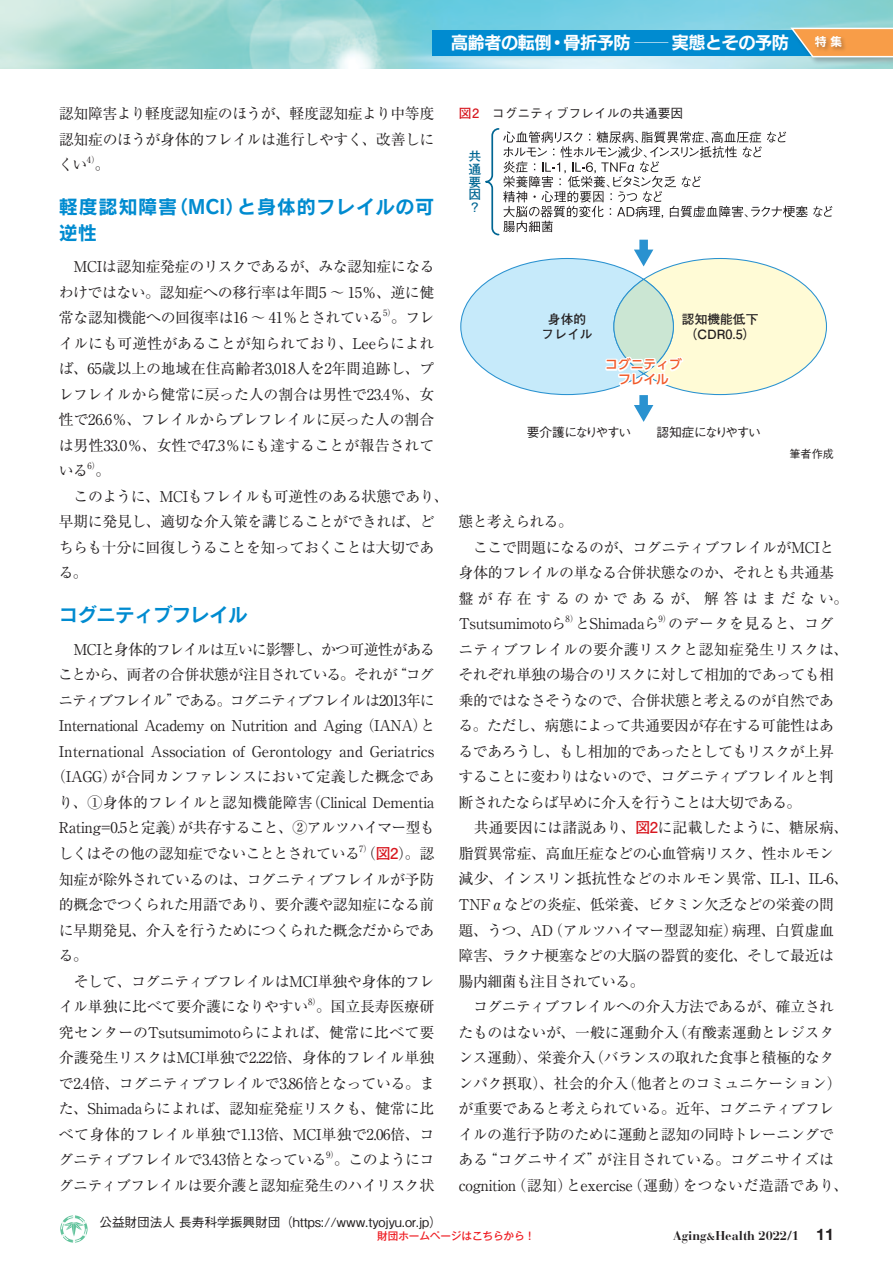
<style>
.page{position:relative;width:893px;height:1263px;background:#fff}
.page>*{position:absolute;margin:0;border:0;box-sizing:border-box;transform-origin:0 0}
.t1{font:19.2px/25.5px "Rodin Pro B";letter-spacing:.025em;color:#008bd0}
.t2{font:19.2px "Rodin Pro B";letter-spacing:-.015em;color:#008bd0}
.t3{font:16.95px "New Rodin Pro B";letter-spacing:-.02em;color:#fff}
.t4{font:14.85px/25.5px "Ryumin Pro";letter-spacing:-.025em;color:#231f20;text-align:justify}
.t5{font:500 12.75px "Gothic BBB Pro";letter-spacing:-.01em;color:#231f20}
.t6{font:700 12.75px/14.9px "Futo Go B101 Pro";color:#231f20}
.t7{font:700 12.75px "Bauer Bodoni";color:#231f20}
.t8{font:500 12.75px "Gothic BBB Pro";letter-spacing:-.1em;color:#231f20}
.t9{font:500 12.75px/14.9px "UD Shin Go Pro";color:#f15929;text-align:center}
.t10{font:700 12.75px/12.8px "Futo Go B101 Pro";color:#006693;text-align:justify}
.t11{font:11.7px "New Rodin Pro B";color:#fff}
.t12{font:500 11.1px "Gothic BBB Pro";color:#231f20}
.t13{font:500 10.65px "Gothic MB101 Pro";letter-spacing:-.01em;color:#ee1d23}
.t14{font:8.7px "Ryumin Pro";color:#231f20}
.s1{font-family:"Futo Go B101 Pro";font-weight:700;color:#d7171f}
.s2{font-size:10.65px}
.s3{font-family:"Helvetica Neue";font-size:15.9px}
</style>
<div class="page">
<img style="left:0;top:0;width:893px;height:68px">
<div style="left:433px;top:30px;width:460px;height:25px;background:#008bd0"></div>
<div style="left:790px;top:26px;width:103px;height:39px;background:#231f20;opacity:.3"></div>
<svg style="left:789px;top:27px;width:104px;height:31px"></svg>
<div style="left:814px;top:35px;width:34px;height:18px;background:#231f20;opacity:.3"></div>
<div style="left:60px;top:1215px;width:28px;height:28px;border:3px solid #62c39c;border-radius:50%"></div>
<svg style="left:61px;top:1215px;width:26px;height:28px"></svg>
<div style="left:639px;top:240px;width:9px;height:12px;background:#2a92d0"></div>
<div style="left:639px;top:395px;width:9px;height:13px;background:#2a92d0"></div>
<svg style="left:634px;top:405px;width:19px;height:17px"></svg>
<svg style="left:485px;top:128px;width:347px;height:108px"></svg>
<svg style="left:460px;top:250px;width:367px;height:146px"></svg>
<p class="t3" style="left:451px;top:28px;width:339px">高齢者の転倒・骨折予防 ─実態とその予防</p>
<p class="t11" style="left:815px;top:31px;width:29px">特 集</p>
<p class="t4" style="left:59px;top:100px;width:377px">認知障害より軽度認知症のほうが、軽度認知症より中等度認知症のほうが身体的フレイルは進行しやすく、改善しにくい</p>
<p class="t14" style="left:87px;top:153px;width:14px">4）</p>
<p class="t4" style="left:95px;top:151px;width:16px">。</p>
<p class="t1" style="left:59px;top:193px;width:377px">軽度認知障害（MCI）と身体的フレイルの可逆性</p>
<p class="t4" style="left:59px;top:253px;width:377px">　MCIは認知症発症のリスクであるが、みな認知症になるわけではない。認知症への移行率は年間5 ～ 15％、逆に健常な認知機能への回復率は16 ～ 41％とされている</p>
<p class="t14" style="left:383px;top:306px;width:14px">5）</p>
<p class="t4" style="left:59px;top:304px;width:377px;text-indent:332px">。フレイルにも可逆性があることが知られており、Leeらによれば、65歳以上の地域在住高齢者3,018人を2年間追跡し、プレフレイルから健常に戻った人の割合は男性で23.4％、女性で26.6％、フレイルからプレフレイルに戻った人の割合は男性33.0％、女性で47.3％にも達することが報告されている</p>
<p class="t14" style="left:87px;top:459px;width:14px">6）</p>
<p class="t4" style="left:59px;top:457px;width:391px;text-align:left;text-indent:37px">。<br>　このように、MCIもフレイルも可逆性のある状態であり、早期に発見し、適切な介入策を講じることができれば、どちらも十分に回復しうることを知っておくことは大切である。</p>
<p class="t2" style="left:59px;top:602px;width:190px">コグニティブフレイル</p>
<p class="t4" style="left:51px;top:635px;width:385px;text-align:center">　MCIと身体的フレイルは互いに影響し、かつ可逆性があることから、両者の合併状態が注目されている。それが“コグニティブフレイル”である。コグニティブフレイルは2013年にInternational Academy on Nutrition and Aging （IANA）とInternational Association of Gerontology and Geriatrics（IAGG）が合同カンファレンスにおいて定義した概念であり、①身体的フレイルと認知機能障害（Clinical Dementia Rating=0.5と定義）が共存すること、②アルツハイマー型もしくはその他の認知症でないこととされている（<span class="s1">図2</span>）。認</p>
<p class="t14" style="left:359px;top:841px;width:14px">7）</p>
<p class="t4" style="left:59px;top:865px;width:377px;text-align:left">知症が除外されているのは、コグニティブフレイルが予防的概念でつくられた用語であり、要介護や認知症になる前に早期発見、介入を行うためにつくられた概念だからである。<br>　そして、コグニティブフレイルはMCI単独や身体的フレイル単独に比べて要介護になりやすい</p>
<p class="t14" style="left:308px;top:995px;width:14px">8）</p>
<p class="t4" style="left:59px;top:993px;width:377px;text-indent:257px">。国立長寿医療研究センターのTsutsumimotoらによれば、健常に比べて要介護発生リスクはMCI単独で2.22倍、身体的フレイル単独で2.4倍、コグニティブフレイルで3.86倍となっている。また、Shimadaらによれば、認知症発症リスクも、健常に比べて身体的フレイル単独で1.13倍、MCI単独で2.06倍、コグニティブフレイルで3.43倍となっている</p>
<p class="t14" style="left:326px;top:1148px;width:14px">9）</p>
<p class="t4" style="left:59px;top:1146px;width:377px;text-align:right">。このようにコ<br>グニティブフレイルは要介護と認知症発生のハイリスク状</p>
<p class="t5" style="left:459px;top:102px;width:226px"><span class="s1">図2</span>　コグニティブフレイルの共通要因</p>
<p class="t10" style="left:469px;top:148px;width:14px">共通要因？</p>
<p class="t6" style="left:542px;top:310px;width:53px;text-align:center">身体的フレイル</p>
<p class="t6" style="left:682px;top:310px;width:78px">認知機能低下（CDR0.5）</p>
<p class="t9" style="left:605px;top:357px;width:78px">コグニティブフレイル</p>
<p class="t8" style="left:527px;top:422px;width:236px">要介護になりやすい　　認知症になりやすい</p>
<p class="t12" style="left:789px;top:445px;width:46px">筆者作成</p>
<p class="t4" style="left:459px;top:508px;width:391px;text-align:left">態と考えられる。<br>　ここで問題になるのが、コグニティブフレイルがMCIと身体的フレイルの単なる合併状態なのか、それとも共通基盤が存在するのかであるが、解答はまだない。<br>Tsutsumimotoら</p>
<p class="t14" style="left:566px;top:612px;width:14px">8）</p>
<p class="t4" style="left:575px;top:610px;width:85px">とShimadaら</p>
<p class="t14" style="left:658px;top:612px;width:14px">9）</p>
<p class="t4" style="left:458px;top:610px;width:392px;text-align:left;text-indent:210px">のデータを見ると、コグニティブフレイルの要介護リスクと認知症発生リスクは、それぞれ単独の場合のリスクに対して相加的であっても相乗的ではなさそうなので、合併状態と考えるのが自然である。ただし、病態によって共通要因が存在する可能性はあるであろうし、もし相加的であったとしてもリスクが上昇することに変わりはないので、コグニティブフレイルと判断されたならば早めに介入を行うことは大切である。<br>　共通要因には諸説あり、<span class="s1">図2</span>に記載したように、糖尿病、脂質異常症、高血圧症などの心血管病リスク、性ホルモン減少、インスリン抵抗性などのホルモン異常、IL-1、IL-6、<br>TNFαなどの炎症、低栄養、ビタミン欠乏などの栄養の問題、うつ、AD（アルツハイマー型認知症）病理、白質虚血障害、ラクナ梗塞などの大脳の器質的変化、そして最近は腸内細菌も注目されている。<br>　コグニティブフレイルへの介入方法であるが、確立されたものはないが、一般に運動介入（有酸素運動とレジスタンス運動）、栄養介入（バランスの取れた食事と積極的なタンパク摂取）、社会的介入（他者とのコミュニケーション）が重要であると考えられている。近年、コグニティブフレイルの進行予防のために運動と認知の同時トレーニングである“コグニサイズ”が注目されている。コグニサイズはcognition（認知）とexercise（運動）をつないだ造語であり、</p>
<p class="t5" style="left:99px;top:1212px;width:344px">公益財団法人 長寿科学振興財団（https://www.tyojyu.or.jp）</p>
<p class="t13" style="left:377px;top:1227px;width:159px">財団ホームページはこちらから！</p>
<p class="t7" style="left:673px;top:1228px;width:162px">Aging<span class="s2">&amp;</span>Health 2022/1 <span class="s3">11</span></p>
</div>
